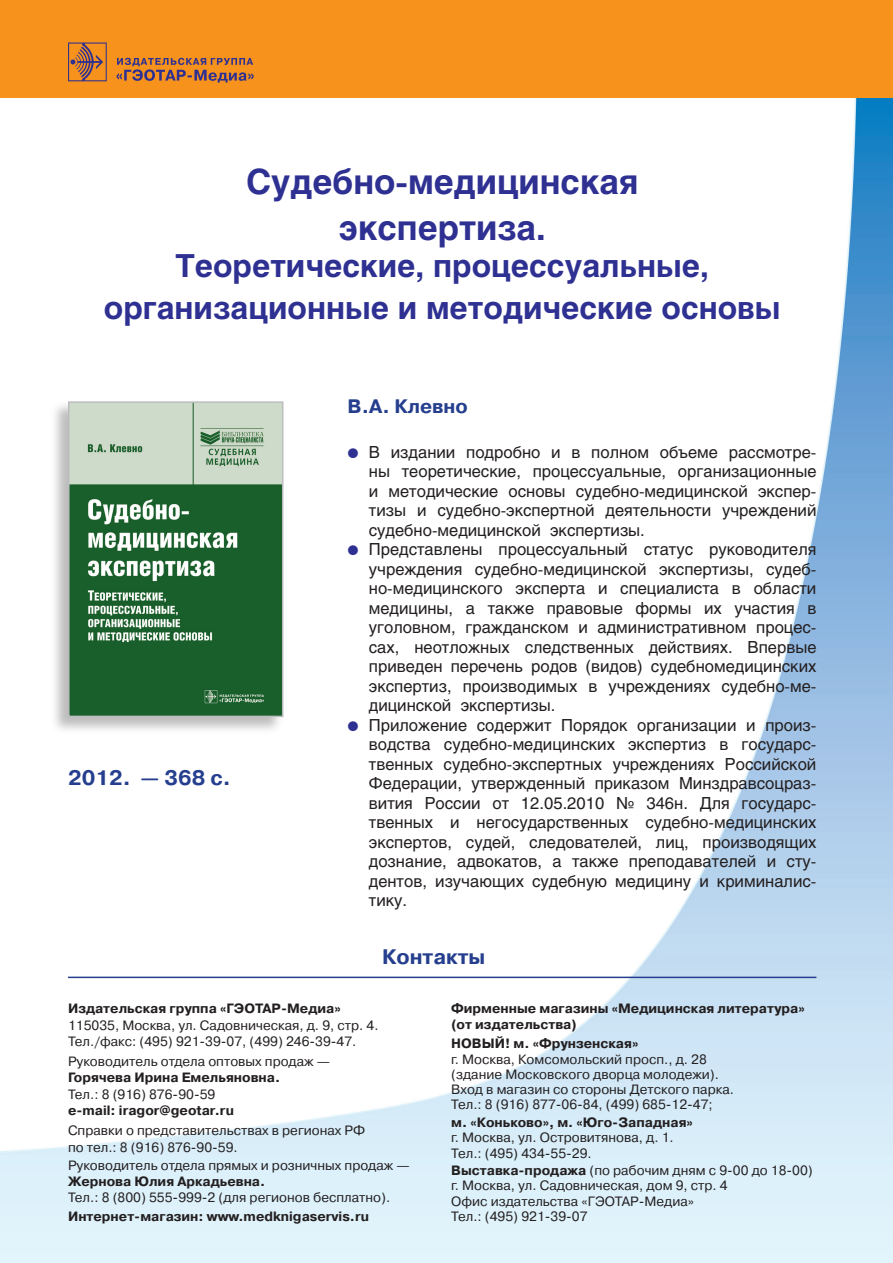
<style>
.page{position:relative;width:893px;height:1263px;background:#fff}
.page>*{position:absolute;margin:0;border:0;box-sizing:border-box;transform-origin:0 0}
.ЗАГОЛОВОК{font:700 34.5px "Helios";color:#2e3092}
.ЗАГОЛОВОК-2{font:700 31.5px "Helios";color:#2e3092}
.Данные{font:700 21px "Pragmatica C";color:#253f8e}
.Данные-2{font:700 19.5px "Pragmatica C";color:#253f8e}
.Bullit{font:16.5px/19.5px "Helios";color:#231f20;text-align:justify}
.t1{font:13.5px/15.3px "Pragmatica C";color:#231f20}
.t2{font:700 13.5px/16.2px "Pragmatica C";color:#231f20}
.s1{font-weight:700}
.s2{font-weight:400}
</style>
<div class="page">
<img style="left:0;top:98px;width:893px;height:1165px">
<div style="left:0;top:0;width:893px;height:98px;background:#f7931d"></div>
<svg style="left:68px;top:43px;width:39px;height:38px"></svg>
<svg style="left:117px;top:58px;width:137px;height:25px"></svg>
<div style="left:50px;top:400px;width:235px;height:337px;background:#231f20;opacity:.3"></div>
<img style="left:71px;top:404px;width:209px;height:310px">
<div style="left:68px;top:401px;width:215px;height:316px;border:2px solid #bcbdc0"></div>
<hr style="left:68px;top:977px;width:748px;height:1px;background:#253f8e">
<svg style="left:348px;top:448px;width:10px;height:10px"></svg>
<svg style="left:348px;top:545px;width:10px;height:10px"></svg>
<svg style="left:348px;top:721px;width:10px;height:10px"></svg>
<p class="ЗАГОЛОВОК" style="left:246px;top:162px;width:394px">Судебно-медицинская</p>
<p class="ЗАГОЛОВОК" style="left:339px;top:207px;width:209px">экспертиза.</p>
<p class="ЗАГОЛОВОК-2" style="left:175px;top:248px;width:535px">Теоретические, процессуальные,</p>
<p class="ЗАГОЛОВОК-2" style="left:104px;top:290px;width:678px">организационные и методические основы</p>
<p class="Данные" style="left:68px;top:767px;width:164px">2012. — 368 с.</p>
<p class="Данные-2" style="left:348px;top:396px;width:122px">В.А. Клевно</p>
<p class="Bullit" style="left:369px;top:442px;width:449px">В издании подробно и в полном объеме рассмотре&shy;ны теоретические, процессуальные, организационные и методические основы судебно-медицинской экспер&shy;тизы и судебно-экспертной деятельности учреждений судебно-медицинской экспертизы.</p>
<p class="Bullit" style="left:369px;top:539px;width:449px">Представлены процессуальный статус руководителя учреждения судебно-медицинской экспертизы, судеб&shy;но-медицинского эксперта и специалиста в области медицины, а также правовые формы их участия в уголовном, гражданском и административном процес&shy;сах, неотложных следственных действиях. Впервые приведен перечень родов (видов) судебномедицинских экспертиз, производимых в учреждениях судебно-ме&shy;дицинской экспертизы.</p>
<p class="Bullit" style="left:369px;top:715px;width:449px">Приложение содержит Порядок организации и произ&shy;водства судебно-медицинских экспертиз в государс&shy;твенных судебно-экспертных учреждениях Российской Федерации, утвержденный приказом Минздравсоцраз&shy;вития России от 12.05.2010 № 346н. Для государс&shy;твенных и негосударственных судебно-медицинских экспертов, судей, следователей, лиц, производящих дознание, адвокатов, а также преподавателей и сту&shy;дентов, изучающих судебную медицину и криминалис&shy;тику.</p>
<p class="Данные" style="left:382px;top:945px;width:105px">Контакты</p>
<p class="t1" style="left:68px;top:1001px;width:312px;line-height:16.2px"><span class="s1">Издательская группа «ГЭОТАР-Медиа»<br></span>115035, Москва, ул. Садовническая, д. 9, стр. 4.<br>Тел./факс: (495) 921-39-07, (499) 246-39-47.</p>
<p class="t1" style="left:68px;top:1054px;width:264px">Руководитель отдела оптовых продаж —</p>
<p class="t2" style="left:68px;top:1070px;width:214px">Горячева Ирина Емельяновна.<br><span class="s2">Тел.: 8 (916) 876-90-59</span></p>
<p class="t2" style="left:68px;top:1102px;width:167px">e-mail: iragor@geotar.ru</p>
<p class="t1" style="left:68px;top:1123px;width:299px">Справки о представительствах в регионах РФ</p>
<p class="t1" style="left:68px;top:1139px;width:171px">по тел.: 8 (916) 876-90-59.</p>
<p class="t1" style="left:68px;top:1158px;width:343px">Руководитель отдела прямых и розничных продаж —</p>
<p class="t1" style="left:68px;top:1173px;width:324px;line-height:16.2px"><span class="s1">Жернова Юлия Аркадьевна.<br></span>Тел.: 8 (800) 555-999-2 (для регионов бесплатно).</p>
<p class="t2" style="left:68px;top:1208px;width:303px">Интернет-магазин: www.medknigaservis.ru</p>
<p class="t2" style="left:451px;top:1001px;width:355px;line-height:15.3px">Фирменные магазины «Медицинская литература» (от издательства)</p>
<p class="t2" style="left:451px;top:1036px;width:189px">НОВЫЙ! м. «Фрунзенская»</p>
<p class="t1" style="left:451px;top:1051px;width:284px">г. Москва, Комсомольский просп., д. 28 (здание Московского дворца молодежи).<br>Вход в магазин со стороны Детского парка.</p>
<p class="t1" style="left:451px;top:1097px;width:263px">Тел.: 8 (916) 877-06-84, (499) 685-12-47;</p>
<p class="t2" style="left:451px;top:1114px;width:243px">м. «Коньково», м. «Юго-Западная»</p>
<p class="t1" style="left:451px;top:1130px;width:224px">г. Москва, ул. Островитянова, д. 1.<br>Тел.: (495) 434-55-29.</p>
<p class="t1" style="left:451px;top:1163px;width:363px"><span class="s1">Выставка-продажа</span> (по рабочим дням с 9-00 до 18-00)</p>
<p class="t1" style="left:451px;top:1178px;width:278px">г. Москва, ул. Садовническая, дом 9, стр. 4</p>
<p class="t1" style="left:451px;top:1193px;width:244px">Офис издательства «ГЭОТАР-Медиа»<br>Тел.: (495) 921-39-07</p>
</div>
